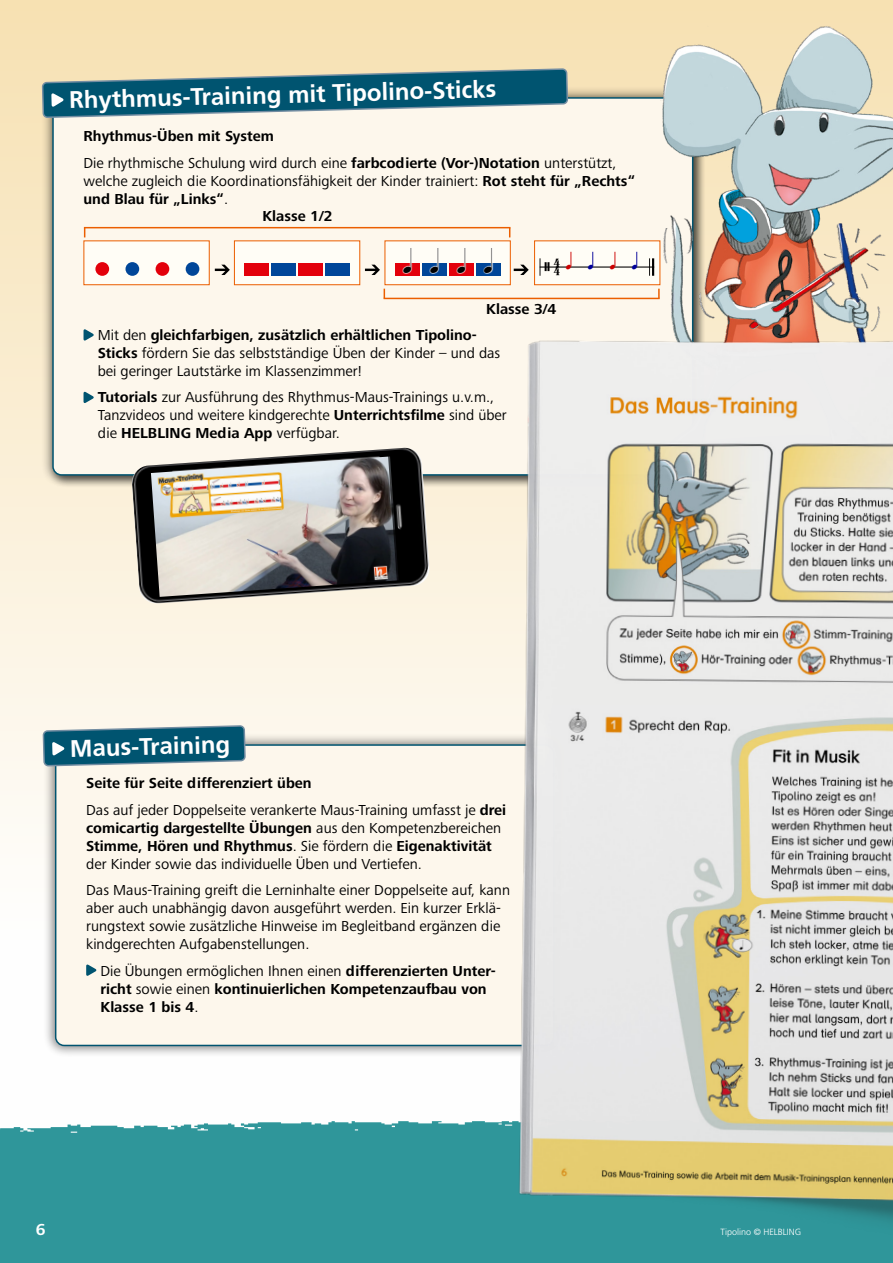
<style>
.page{position:relative;width:893px;height:1263px;background:#fff}
.page>*{position:absolute;margin:0;border:0;box-sizing:border-box;transform-origin:0 0}
.Brotschrift{font:24.6px "Maestro";color:#000}
.WF_Head_2{font:700 24px "Frutiger LT Std";color:#fff}
.t1{font:18.15px "Maestro";color:#c00;scale:.85 1}
.t2{font:17.4px "Maestro";color:#000;scale:.85 1}
.t3{font:700 16.5px "Frutiger Next Pro";color:#fff}
.WF_Brot{font:15px/18px "Frutiger Next Pro";color:#000}
.WF_Brot-2{font:700 15px/18px "Frutiger Next Pro";color:#000}
.WF_Brot_Halber_ZA{font:700 15px "Frutiger Next Pro";color:#000}
.t4{font:300 9px "Frutiger LT Std";color:#fff}
.s1{font-weight:700}
.s2{color:#009}
.s3{font-weight:400}
</style>
<div class="page">
<div style="left:0;top:0;width:893px;height:1202px;background:linear-gradient(to bottom,#f7e1b3,#fff)"></div>
<div style="left:0;top:1155px;width:893px;height:108px;background:#2f969a"></div>
<img style="left:0;top:1113px;width:504px;height:42px">
<div style="left:41px;top:86px;width:664px;height:402px;background:#000;opacity:.45"></div>
<div style="left:53px;top:98px;width:640px;height:377px;background:#fdf7ec;border-radius:9px"></div>
<svg style="left:84px;top:329px;width:10px;height:12px"></svg>
<svg style="left:84px;top:391px;width:10px;height:12px"></svg>
<svg style="left:41px;top:0;width:528px;height:230px"></svg>
<svg style="left:43px;top:69px;width:524px;height:48px"></svg>
<div style="left:43px;top:733px;width:523px;height:325px;background:#000;opacity:.45"></div>
<div style="left:56px;top:745px;width:498px;height:300px;background:#fdf7ec;border-radius:9px"></div>
<svg style="left:86px;top:964px;width:11px;height:12px"></svg>
<img style="left:643px;top:0;width:250px;height:281px">
<img style="left:504px;top:281px;width:389px;height:940px">
<img style="left:131px;top:448px;width:299px;height:156px">
<img style="left:151px;top:456px;width:248px;height:141px">
<div style="left:42px;top:613px;width:204px;height:266px;background:#fdf7eb"></div>
<svg style="left:43px;top:726px;width:202px;height:40px"></svg>
<svg style="left:514px;top:265px;width:15px;height:10px"></svg>
<div style="left:534px;top:240px;width:126px;height:45px;background:#fffdf6;border:1px solid #eb5e00"></div>
<svg style="left:540px;top:258px;width:1px;height:18px"></svg>
<svg style="left:649px;top:258px;width:5px;height:18px"></svg>
<hr style="left:540px;top:267px;width:114px;height:1px;background:#000">
<svg style="left:571px;top:252px;width:1px;height:14px"></svg>
<svg style="left:615px;top:252px;width:1px;height:14px"></svg>
<svg style="left:592px;top:252px;width:1px;height:14px"></svg>
<svg style="left:636px;top:252px;width:1px;height:14px"></svg>
<svg style="left:215px;top:265px;width:15px;height:10px"></svg>
<svg style="left:365px;top:265px;width:15px;height:10px"></svg>
<div style="left:84px;top:240px;width:126px;height:45px;background:#fffdf6;border:1px solid #eb5e00"></div>
<div style="left:95px;top:262px;width:14px;height:14px;background:#e3000b;border-radius:50%"></div>
<div style="left:125px;top:262px;width:14px;height:14px;background:#004699;border-radius:50%"></div>
<div style="left:156px;top:262px;width:13px;height:14px;background:#e3000b;border-radius:50%"></div>
<div style="left:186px;top:262px;width:13px;height:14px;background:#004699;border-radius:50%"></div>
<div style="left:234px;top:240px;width:126px;height:45px;background:#fffdf6;border:1px solid #eb5e00"></div>
<div style="left:271px;top:263px;width:25px;height:13px;background:#004699"></div>
<div style="left:326px;top:263px;width:24px;height:13px;background:#004699"></div>
<div style="left:244px;top:263px;width:24px;height:13px;background:#e3000b"></div>
<div style="left:299px;top:263px;width:24px;height:13px;background:#e3000b"></div>
<div style="left:385px;top:240px;width:126px;height:45px;background:#fffdf6;border:1px solid #eb5e00"></div>
<div style="left:422px;top:263px;width:24px;height:13px;background:#004699"></div>
<div style="left:477px;top:263px;width:24px;height:13px;background:#004699"></div>
<div style="left:395px;top:263px;width:24px;height:13px;background:#e3000b"></div>
<div style="left:449px;top:263px;width:24px;height:13px;background:#e3000b"></div>
<svg style="left:402px;top:263px;width:11px;height:11px"></svg>
<svg style="left:429px;top:263px;width:11px;height:11px"></svg>
<svg style="left:456px;top:263px;width:11px;height:11px"></svg>
<svg style="left:483px;top:263px;width:10px;height:11px"></svg>
<hr style="left:84px;top:227px;width:426px;height:1px;background:#eb5e00">
<svg style="left:658px;top:289px;width:2px;height:9px"></svg>
<hr style="left:384px;top:298px;width:276px;height:1px;background:#eb5e00">
<p class="WF_Head_2" style="left:69px;top:88px;width:428px;rotate:-2deg">Rhythmus-Training mit Tipolino-Sticks</p>
<p class="WF_Brot-2" style="left:84px;top:127px;width:192px">Rhythmus-Üben mit System</p>
<p class="WF_Brot" style="left:84px;top:154px;width:553px">Die rhythmische Schulung wird durch eine <span class="s1">farbcodierte (Vor-)Notation</span> unterstützt, welche zugleich die Koordinationsfähigkeit der Kinder trainiert: <span class="s1">Rot steht für „Rechts“ und Blau für „Links“</span>.</p>
<p class="WF_Brot_Halber_ZA" style="left:262px;top:208px;width:72px">Klasse 1/2</p>
<p class="Brotschrift" style="left:404px;top:250px;width:10px">q</p>
<p class="Brotschrift" style="left:430px;top:250px;width:10px">q</p>
<p class="Brotschrift" style="left:458px;top:250px;width:10px">q</p>
<p class="Brotschrift" style="left:484px;top:250px;width:10px">q</p>
<p class="t1" style="left:554px;top:250px;width:99px"><sup>4</sup>œ<span class="s2">œ</span>œ<span class="s2">œ</span></p>
<p class="t2" style="left:545px;top:255px;width:20px">ã 4</p>
<p class="WF_Brot_Halber_ZA" style="left:486px;top:300px;width:72px">Klasse 3/4</p>
<p class="WF_Brot" style="left:98px;top:326px;width:404px">Mit den <span class="s1">gleichfarbigen, zusätzlich erhältlichen Tipolino-<br>Sticks</span> fördern Sie das selbstständige Üben der Kinder – und das bei geringer Lautstärke im Klassenzimmer!</p>
<p class="WF_Brot" style="left:98px;top:388px;width:411px"><span class="s1">Tutorials</span> zur Ausführung des Rhythmus-Maus-Trainings u.v.m.,<br>Tanzvideos und weitere kindgerechte <span class="s1">Unterrichtsfilme</span> sind über die <span class="s1">HELBLING Media App</span> verfügbar.</p>
<p class="WF_Head_2" style="left:70px;top:735px;width:162px;rotate:-2deg">Maus-Training</p>
<p class="WF_Brot-2" style="left:86px;top:774px;width:227px">Seite für Seite differenziert üben</p>
<p class="WF_Brot" style="left:86px;top:801px;width:421px">Das auf jeder Doppelseite verankerte Maus-Training umfasst je <span class="s1">drei comicartig dargestellte Übungen</span> aus den Kompetenzbereichen <span class="s1">Stimme, Hören und Rhythmus</span>. Sie fördern die <span class="s1">Eigenaktivität </span>der Kinder sowie das individuelle Üben und Vertiefen.</p>
<p class="WF_Brot" style="left:86px;top:881px;width:425px">Das Maus-Training greift die Lerninhalte einer Doppelseite auf, kann aber auch unabhängig davon ausgeführt werden. Ein kurzer Erklä&shy;rungstext sowie zusätzliche Hinweise im Begleitband ergänzen die kindgerechten Aufgabenstellungen.</p>
<p class="WF_Brot-2" style="left:100px;top:962px;width:397px"><span class="s3">Die Übungen ermöglichen Ihnen einen</span> differenzierten Unter&shy;richt <span class="s3">sowie einen</span> kontinuierlichen Kompetenzaufbau von<br>Klasse 1 bis 4<span class="s3">.</span></p>
<p class="t3" style="left:36px;top:1220px;width:11px">6</p>
<p class="t4" style="left:720px;top:1227px;width:82px">Tipolino © HELBLING</p>
</div>
